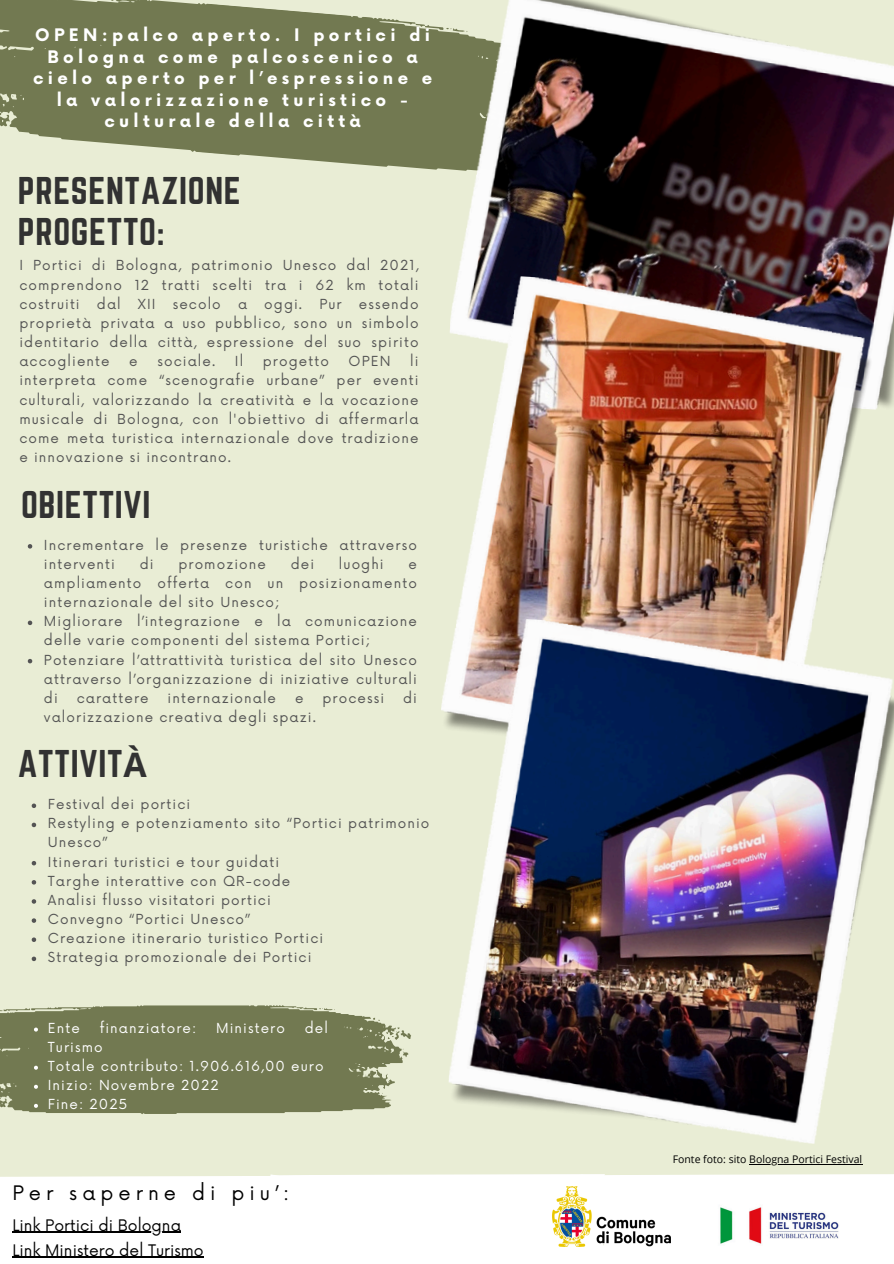
<style>
.page{position:relative;width:894px;height:1264px;background:#fff}
.page>*{position:absolute;margin:0;border:0;box-sizing:border-box;transform-origin:0 0}
.t1{font:33.75px/41.2px "Norwester";letter-spacing:.02em;color:#323232}
.t2{font:19.5px "Now";letter-spacing:.255em;color:#000}
.t3{font:700 16.8px/21.3px "Now";letter-spacing:.255em;color:#fff;text-align:center}
.t4{font:15.6px "Now";color:#000}
.t5{font:13.5px/19.2px "Now";letter-spacing:.08em;color:#545454;text-align:justify}
.t6{font:13.5px "Now";letter-spacing:.08em;color:#fff}
.t7{font:10.5px "Open Sans";color:#000}
.s1{font-family:"Noto Sans";font-weight:700}
</style>
<div class="page">
<div style="left:0;top:0;width:893px;height:1263px;background:#e9edd5"></div>
<svg style="left:32px;top:803px;width:4px;height:5px"></svg>
<svg style="left:32px;top:822px;width:4px;height:5px"></svg>
<svg style="left:32px;top:861px;width:4px;height:4px"></svg>
<svg style="left:32px;top:880px;width:4px;height:4px"></svg>
<svg style="left:32px;top:899px;width:4px;height:4px"></svg>
<svg style="left:32px;top:918px;width:4px;height:4px"></svg>
<svg style="left:32px;top:937px;width:4px;height:5px"></svg>
<svg style="left:32px;top:956px;width:4px;height:5px"></svg>
<svg style="left:0;top:0;width:446px;height:170px;fill:#727951"></svg>
<svg style="left:415px;top:24px;width:31px;height:8px"></svg>
<img style="left:446px;top:0;width:447px;height:407px">
<img style="left:441px;top:273px;width:436px;height:452px">
<img style="left:446px;top:617px;width:447px;height:527px">
<div style="left:0;top:1174px;width:893px;height:89px;background:#fff"></div>
<img style="left:665px;top:1181px;width:228px;height:82px">
<img style="left:552px;top:1186px;width:118px;height:60px">
<svg style="left:0;top:1005px;width:411px;height:109px;background:#7f855f"></svg>
<hr style="left:12px;top:1256px;width:192px;height:1px;background:#000">
<svg style="left:28px;top:544px;width:4px;height:4px"></svg>
<svg style="left:28px;top:620px;width:4px;height:5px"></svg>
<svg style="left:28px;top:659px;width:4px;height:4px"></svg>
<hr style="left:12px;top:1231px;width:169px;height:1px;background:#000">
<hr style="left:749px;top:1163px;width:113px;height:1px;background:#000">
<p class="t3" style="left:33px;top:26px;width:400px">OPEN:palco aperto. I portici di<br>Bologna come palcoscenico a cielo aperto per l’espressione e la valorizzazione turistico - culturale della città</p>
<p class="t1" style="left:18px;top:170px;width:224px">PRESENTAZIONE<br>PROGETTO:</p>
<p class="t5" style="left:19px;top:256px;width:400px">I Portici di Bologna, patrimonio Unesco dal 2021, comprendono 12 tratti scelti tra i 62 km totali costruiti</p>
<p class="t5" style="left:19px;top:295px;width:400px;text-indent:339px">essendo proprietà privata a uso pubblico, sono un simbolo identitario della città, espressione del suo spirito accogliente</p>
<p class="t5" style="left:97px;top:295px;width:25px">dal</p>
<p class="t5" style="left:138px;top:295px;width:19px">XII</p>
<p class="t5" style="left:173px;top:295px;width:50px">secolo</p>
<p class="t5" style="left:238px;top:295px;width:11px">a</p>
<p class="t5" style="left:264px;top:295px;width:39px">oggi.</p>
<p class="t5" style="left:319px;top:295px;width:24px">Pur</p>
<p class="t5" style="left:19px;top:352px;width:400px;text-indent:391px">li interpreta come “scenografie urbane” per eventi culturali, valorizzando la creatività e la vocazione musicale di Bologna, con l'obiettivo di affermarla come meta turistica internazionale dove tradizione e innovazione si incontrano.</p>
<p class="t5" style="left:129px;top:352px;width:10px">e</p>
<p class="t5" style="left:157px;top:352px;width:59px">sociale.</p>
<p class="t5" style="left:235px;top:352px;width:10px">Il</p>
<p class="t5" style="left:263px;top:352px;width:68px">progetto</p>
<p class="t5" style="left:348px;top:352px;width:43px">OPEN</p>
<p class="t1" style="left:21px;top:483px;width:131px">OBIETTIVI</p>
<p class="t5" style="left:44px;top:536px;width:374px">Incrementare le presenze turistiche attraverso interventi</p>
<p class="t5" style="left:140px;top:555px;width:15px">di</p>
<p class="t5" style="left:178px;top:555px;width:89px">promozione</p>
<p class="t5" style="left:291px;top:555px;width:25px">dei</p>
<p class="t5" style="left:339px;top:555px;width:46px">luoghi</p>
<p class="t5" style="left:44px;top:555px;width:374px;text-indent:364px">e ampliamento offerta con un posizionamento internazionale del sito Unesco;</p>
<p class="t5" style="left:44px;top:612px;width:374px">Migliorare l’integrazione e la comunicazione delle varie componenti del sistema Portici;</p>
<p class="t5" style="left:44px;top:650px;width:374px">Potenziare l’attrattività turistica del sito Unesco attraverso l’organizzazione di iniziative culturali di</p>
<p class="t5" style="left:77px;top:689px;width:73px">carattere</p>
<p class="t5" style="left:167px;top:689px;width:110px">internazionale</p>
<p class="t5" style="left:295px;top:689px;width:10px">e</p>
<p class="t5" style="left:322px;top:689px;width:63px">processi</p>
<p class="t5" style="left:403px;top:689px;width:15px">di</p>
<p class="t5" style="left:44px;top:708px;width:273px">valorizzazione creativa degli spazi.</p>
<h2 class="t1" style="left:18px;top:743px;width:130px">ATTIVIT<span class="s1">À</span></h2>
<p class="t5" style="left:48px;top:795px;width:144px">Festival dei portici</p>
<h4 class="t5" style="left:48px;top:814px;width:383px">Restyling e potenziamento sito “Portici patrimonio<br>Unesco”</h4>
<p class="t5" style="left:48px;top:852px;width:233px">Itinerari turistici e tour guidati</p>
<p class="t5" style="left:48px;top:871px;width:244px">Targhe interattive con QR-code</p>
<h2 class="t5" style="left:48px;top:891px;width:224px">Analisi flusso visitatori portici</h2>
<h6 class="t5" style="left:48px;top:910px;width:204px">Convegno “Portici Unesco”</h6>
<p class="t5" style="left:48px;top:929px;width:277px">Creazione itinerario turistico Portici</p>
<p class="t5" style="left:48px;top:948px;width:265px">Strategia promozionale dei Portici</p>
<p class="t6" style="left:48px;top:1020px;width:33px">Ente</p>
<p class="t6" style="left:100px;top:1020px;width:98px">finanziatore:</p>
<p class="t6" style="left:216px;top:1020px;width:70px">Ministero</p>
<p class="t6" style="left:305px;top:1020px;width:25px">del</p>
<p class="t6" style="left:48px;top:1039px;width:56px">Turismo</p>
<p class="t6" style="left:48px;top:1058px;width:277px">Totale contributo: 1.906.616,00 euro</p>
<p class="t6" style="left:48px;top:1077px;width:172px">Inizio: Novembre 2022</p>
<p class="t6" style="left:48px;top:1096px;width:81px">Fine: 2025</p>
<p class="t2" style="left:12px;top:1182px;width:278px">Per saperne di piu’:</p>
<p class="t4" style="left:12px;top:1216px;width:170px">Link Portici di Bologna</p>
<p class="t4" style="left:12px;top:1241px;width:193px">Link Ministero del Turismo</p>
<p class="t7" style="left:672px;top:1151px;width:191px">Fonte foto: sito Bologna Portici Festival</p>
</div>
